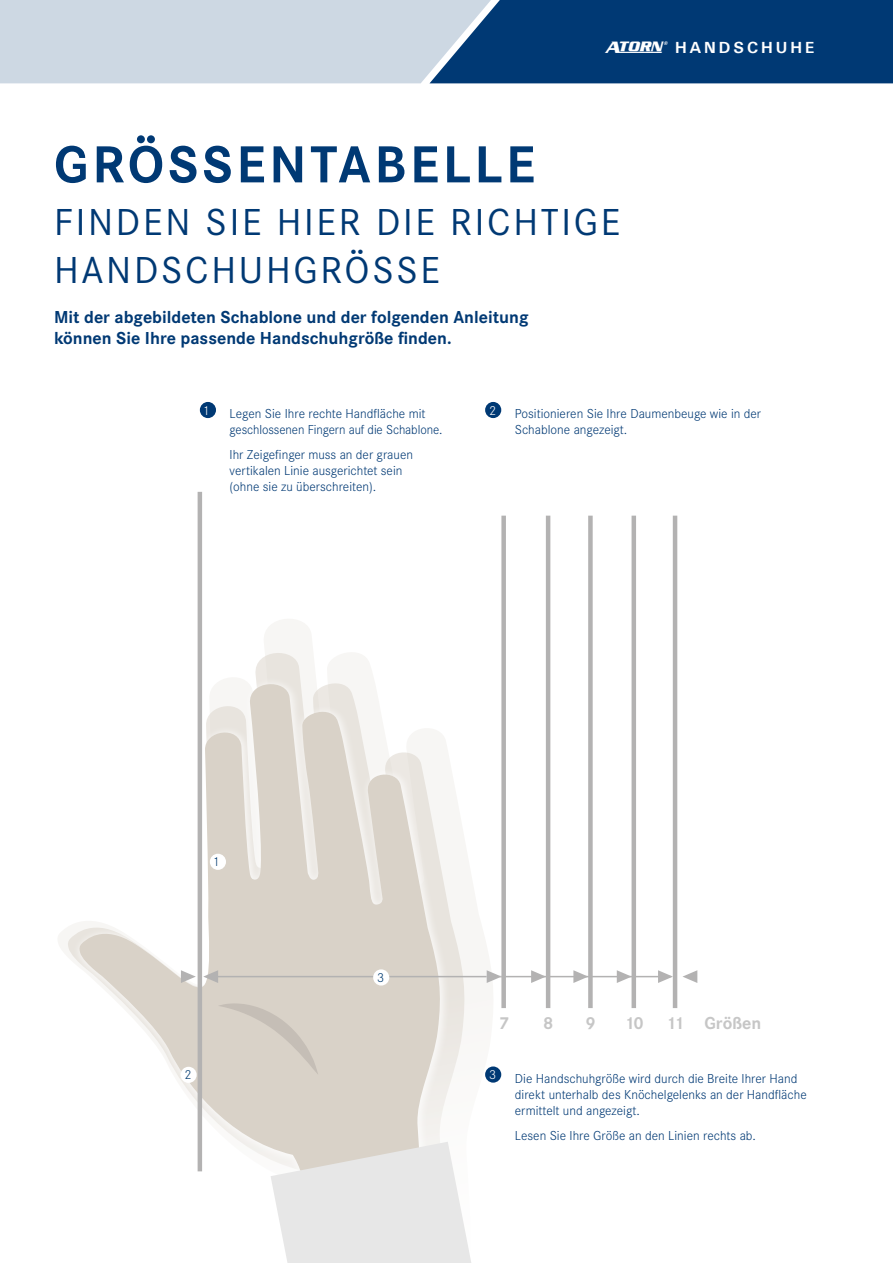
<style>
.page{position:relative;width:893px;height:1263px;background:#fff}
.page>*{position:absolute;margin:0;border:0;box-sizing:border-box;transform-origin:0 0}
.t1{font:700 54px "Corporate S Pro";letter-spacing:.07em;color:#003974}
.t2{font:39px/48px "Corporate S Pro";letter-spacing:.07em;color:#003974}
.t3{font:700 18px/21.6px "Corporate S Pro";color:#003974}
.t4{font:700 18px "Corporate S Pro";color:#c6c6c6}
.t5{font:700 16.5px "H+K Type";letter-spacing:.18em;color:#fff}
.t6{font:300 13.5px/16.2px "Corporate S Pro";color:#003974}
.t7{font:300 13.5px "Corporate S Pro";color:#003a70}
.t8{font:300 13.5px "Corporate S Pro";color:#fff}
.s1{font-family:"INNOP1"}
</style>
<div class="page">
<svg style="left:58px;top:611px;width:435px;height:469px"></svg>
<svg style="left:67px;top:646px;width:400px;height:434px"></svg>
<div style="left:72px;top:676px;width:379px;height:563px;background:#fff;opacity:.75"></div>
<svg style="left:79px;top:678px;width:363px;height:551px"></svg>
<svg style="left:218px;top:1003px;width:100px;height:72px;background:#d5cec5"></svg>
<svg style="left:271px;top:1142px;width:200px;height:121px;background:#e7e7e6"></svg>
<hr style="left:198px;top:492px;width:4px;height:679px;background:#b3b2b2">
<div style="left:501px;top:516px;width:5px;height:492px;background:#b3b2b2"></div>
<hr style="left:546px;top:516px;width:4px;height:492px;background:#b3b2b2">
<div style="left:588px;top:516px;width:5px;height:492px;background:#b3b2b2"></div>
<hr style="left:632px;top:516px;width:4px;height:492px;background:#b3b2b2">
<hr style="left:673px;top:516px;width:4px;height:492px;background:#b3b2b2">
<div style="left:210px;top:854px;width:16px;height:16px;background:#fff;border-radius:50%"></div>
<div style="left:180px;top:1067px;width:17px;height:16px;background:#fff;border-radius:50%"></div>
<svg style="left:181px;top:970px;width:15px;height:13px"></svg>
<svg style="left:203px;top:970px;width:15px;height:13px"></svg>
<hr style="left:217px;top:976px;width:271px;height:1px;background:#b3b2b2">
<hr style="left:490px;top:976px;width:181px;height:1px;background:#b3b2b2">
<div style="left:373px;top:969px;width:16px;height:16px;background:#fff;border-radius:50%"></div>
<svg style="left:487px;top:970px;width:15px;height:13px"></svg>
<svg style="left:531px;top:970px;width:15px;height:13px"></svg>
<svg style="left:573px;top:970px;width:15px;height:13px"></svg>
<svg style="left:617px;top:970px;width:15px;height:13px"></svg>
<svg style="left:658px;top:970px;width:15px;height:13px"></svg>
<svg style="left:683px;top:970px;width:14px;height:13px"></svg>
<div style="left:200px;top:402px;width:16px;height:16px;background:#003974;border-radius:50%"></div>
<div style="left:485px;top:402px;width:16px;height:16px;background:#003974;border-radius:50%"></div>
<div style="left:485px;top:1066px;width:16px;height:17px;background:#003974;border-radius:50%"></div>
<svg style="left:0;top:0;width:893px;height:83px;background:#6b8cae"></svg>
<p class="t5" style="left:605px;top:39px;width:211px"><span class="s1">a</span> HANDSCHUHE</p>
<h1 class="t1" style="left:54px;top:122px;width:482px">GRÖSSENTABELLE</h1>
<h2 class="t2" style="left:54px;top:195px;width:568px">FINDEN SIE HIER DIE RICHTIGE<br>HANDSCHUHGRÖSSE</h2>
<h3 class="t3" style="left:54px;top:304px;width:476px">Mit der abgebildeten Schablone und der folgenden Anleitung können Sie Ihre passende Handschuhgröße finden.</h3>
<p class="t8" style="left:203px;top:401px;width:9px">1</p>
<p class="t6" style="left:230px;top:405px;width:215px">Legen Sie Ihre rechte Handfläche mit geschlossenen Fingern auf die Schablone.</p>
<p class="t6" style="left:230px;top:446px;width:185px">Ihr Zeigefinger muss an der grauen vertikalen Linie ausgerichtet sein (ohne sie zu überschreiten).</p>
<p class="t8" style="left:489px;top:401px;width:9px">2</p>
<p class="t6" style="left:515px;top:405px;width:248px">Positionieren Sie Ihre Daumenbeuge wie in der<br>Schablone angezeigt.</p>
<p class="t7" style="left:213px;top:852px;width:9px">1</p>
<p class="t7" style="left:185px;top:1065px;width:9px">2</p>
<p class="t7" style="left:377px;top:968px;width:9px">3</p>
<h3 class="t4" style="left:499px;top:1009px;width:12px">7</h3>
<h3 class="t4" style="left:543px;top:1009px;width:12px">8</h3>
<h3 class="t4" style="left:585px;top:1009px;width:12px">9</h3>
<h3 class="t4" style="left:624px;top:1009px;width:21px">10</h3>
<h3 class="t4" style="left:666px;top:1009px;width:96px">11 Größen</h3>
<p class="t8" style="left:489px;top:1065px;width:9px">3</p>
<p class="t6" style="left:515px;top:1069px;width:293px">Die Handschuhgröße wird durch die Breite Ihrer Hand direkt unterhalb des Knöchelgelenks an der Handfläche ermittelt und angezeigt.</p>
<p class="t6" style="left:515px;top:1126px;width:243px">Lesen Sie Ihre Größe an den Linien rechts ab.</p>
</div>
